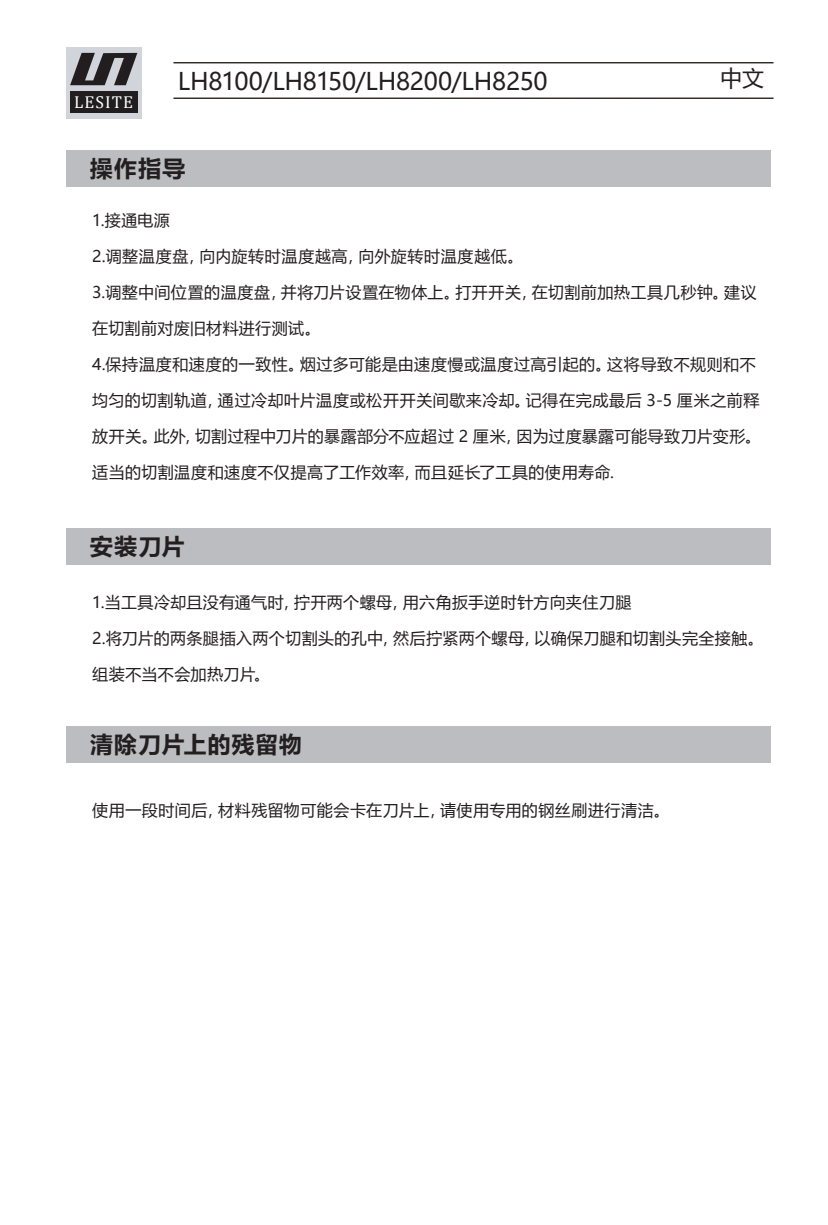
<style>
.page{position:relative;width:828px;height:1225px;background:#fff}
.page>*{position:absolute;margin:0;border:0;box-sizing:border-box;transform-origin:0 0}
.t1{font:24.2px "Microsoft Ya Hei";letter-spacing:-.01em;color:#231f20}
.t2{font:24px "FZLTCHJW GB1 0";letter-spacing:-.005em;color:#231f20}
.t3{font:22px "Microsoft Ya Hei";color:#231f20}
.t4{font:17.2px "Cambria Math";letter-spacing:.06em;color:#fff}
.t5{font:16px "Microsoft Ya Hei";letter-spacing:.03em;color:#231f20}
</style>
<div class="page">
<div style="left:66px;top:150px;width:704px;height:37px;background:#bcbdc0"></div>
<div style="left:66px;top:528px;width:704px;height:37px;background:#bcbdc0"></div>
<div style="left:66px;top:726px;width:704px;height:37px;background:#bcbdc0"></div>
<img style="left:173px;top:62px;width:600px;height:37px">
<div style="left:66px;top:47px;width:75px;height:71px;background:#d1d4da"></div>
<svg style="left:70px;top:53px;width:67px;height:32px"></svg>
<div style="left:70px;top:91px;width:67px;height:22px;background:#221e1f"></div>
<p class="t4" style="left:74px;top:92px;width:60px">LESITE</p>
<h1 class="t1" style="left:178px;top:65px;width:371px">LH8100/LH8150/LH8200/LH8250</h1>
<h3 class="t3" style="left:720px;top:63px;width:45px">中文</h3>
<h2 class="t2" style="left:90px;top:155px;width:98px">操作指导</h2>
<p class="t5" style="left:92px;top:209px;width:79px">1.接通电源</p>
<p class="t5" style="left:92px;top:245px;width:433px">2.调整温度盘，向内旋转时温度越高，向外旋转时温度越低。</p>
<p class="t5" style="left:92px;top:281px;width:666px">3.调整中间位置的温度盘，并将刀片设置在物体上。打开开关，在切割前加热工具几秒钟。建议</p>
<p class="t5" style="left:92px;top:317px;width:230px">在切割前对废旧材料进行测试。</p>
<p class="t5" style="left:92px;top:353px;width:665px">4.保持温度和速度的一致性。烟过多可能是由速度慢或温度过高引起的。这将导致不规则和不</p>
<p class="t5" style="left:92px;top:389px;width:668px">均匀的切割轨道，通过冷却叶片温度或松开开关间歇来冷却。记得在完成最后 3-5 厘米之前释</p>
<p class="t5" style="left:92px;top:425px;width:670px">放开关。此外，切割过程中刀片的暴露部分不应超过 2 厘米，因为过度暴露可能导致刀片变形。</p>
<p class="t5" style="left:92px;top:461px;width:523px">适当的切割温度和速度不仅提高了工作效率，而且延长了工具的使用寿命.</p>
<h2 class="t2" style="left:90px;top:534px;width:97px">安装刀片</h2>
<p class="t5" style="left:92px;top:592px;width:540px">1.当工具冷却且没有通气时，拧开两个螺母，用六角扳手逆时针方向夹住刀腿</p>
<p class="t5" style="left:92px;top:628px;width:673px">2.将刀片的两条腿插入两个切割头的孔中，然后拧紧两个螺母，以确保刀腿和切割头完全接触。</p>
<p class="t5" style="left:92px;top:664px;width:180px">组装不当不会加热刀片。</p>
<h2 class="t2" style="left:90px;top:732px;width:214px">清除刀片上的残留物</h2>
<p class="t5" style="left:92px;top:799px;width:579px">使用一段时间后，材料残留物可能会卡在刀片上，请使用专用的钢丝刷进行清洁。</p>
</div>
